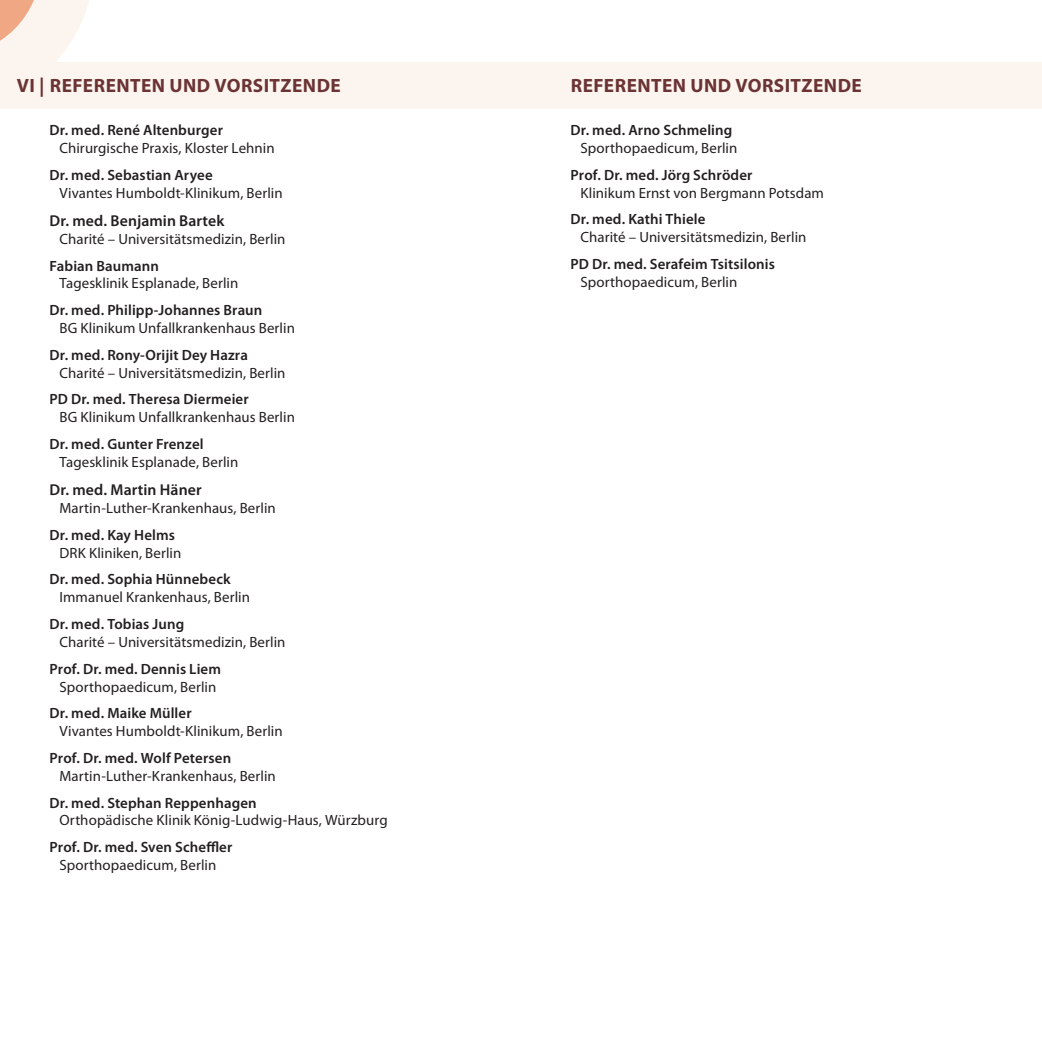
<style>
.page{position:relative;width:1042px;height:1042px;background:#fff}
.page>*{position:absolute;margin:0;border:0;box-sizing:border-box;transform-origin:0 0}
.Kopfzeile_rechts{font:700 19.25px "Myriad Pro";letter-spacing:.025em;color:#6b3334}
.Refname{font:600 15.75px "Myriad Pro";letter-spacing:.01em;color:#231f20}
.Refadresse{font:14.88px "Myriad Pro";letter-spacing:.005em;color:#231f20}
.Refname-2{font:600 14.88px "Myriad Pro";letter-spacing:.01em;color:#231f20}
</style>
<div class="page">
<div style="left:0;top:62px;width:521px;height:46px;background:#fcf5ef"></div>
<svg style="left:0;top:0;width:89px;height:62px"></svg>
<div style="left:521px;top:62px;width:521px;height:46px;background:#fcf5ef"></div>
<p class="Kopfzeile_rechts" style="left:17px;top:73px;width:325px">VI | REFERENTEN UND VORSITZENDE</p>
<p class="Refname-2" style="left:50px;top:121px;width:175px">Dr. med. René Altenburger</p>
<p class="Refadresse" style="left:60px;top:139px;width:217px">Chirurgische Praxis, Kloster Lehnin</p>
<p class="Refname-2" style="left:50px;top:165px;width:165px">Dr. med. Sebastian Aryee</p>
<p class="Refadresse" style="left:60px;top:183px;width:225px">Vivantes Humboldt-Klinikum, Berlin</p>
<p class="Refname" style="left:50px;top:211px;width:176px">Dr. med. Benjamin Bartek</p>
<p class="Refadresse" style="left:60px;top:230px;width:227px">Charité – Universitätsmedizin, Berlin</p>
<p class="Refname-2" style="left:50px;top:256px;width:111px">Fabian Baumann</p>
<p class="Refadresse" style="left:60px;top:274px;width:180px">Tagesklinik Esplanade, Berlin</p>
<p class="Refname-2" style="left:50px;top:301px;width:214px">Dr. med. Philipp-Johannes Braun</p>
<p class="Refadresse" style="left:60px;top:319px;width:237px">BG Klinikum Unfallkrankenhaus Berlin</p>
<p class="Refname-2" style="left:50px;top:345px;width:200px">Dr. med. Rony-Orijit Dey Hazra</p>
<p class="Refadresse" style="left:60px;top:363px;width:227px">Charité – Universitätsmedizin, Berlin</p>
<p class="Refname-2" style="left:50px;top:390px;width:201px">PD Dr. med. Theresa Diermeier</p>
<p class="Refadresse" style="left:60px;top:408px;width:237px">BG Klinikum Unfallkrankenhaus Berlin</p>
<p class="Refname-2" style="left:50px;top:435px;width:156px">Dr. med. Gunter Frenzel</p>
<p class="Refadresse" style="left:60px;top:453px;width:180px">Tagesklinik Esplanade, Berlin</p>
<p class="Refname" style="left:50px;top:480px;width:154px">Dr. med. Martin Häner</p>
<p class="Refadresse" style="left:60px;top:499px;width:218px">Martin-Luther-Krankenhaus, Berlin</p>
<p class="Refname-2" style="left:50px;top:525px;width:127px">Dr. med. Kay Helms</p>
<p class="Refadresse" style="left:60px;top:543px;width:123px">DRK Kliniken, Berlin</p>
<p class="Refname-2" style="left:50px;top:570px;width:183px">Dr. med. Sophia Hünnebeck</p>
<p class="Refadresse" style="left:60px;top:588px;width:192px">Immanuel Krankenhaus, Berlin</p>
<p class="Refname-2" style="left:50px;top:614px;width:136px">Dr. med. Tobias Jung</p>
<p class="Refadresse" style="left:60px;top:633px;width:227px">Charité – Universitätsmedizin, Berlin</p>
<p class="Refname-2" style="left:50px;top:659px;width:173px">Prof. Dr. med. Dennis Liem</p>
<p class="Refadresse" style="left:60px;top:677px;width:158px">Sporthopaedicum, Berlin</p>
<p class="Refname-2" style="left:50px;top:704px;width:144px">Dr. med. Maike Müller</p>
<p class="Refadresse" style="left:60px;top:722px;width:225px">Vivantes Humboldt-Klinikum, Berlin</p>
<p class="Refname-2" style="left:50px;top:748px;width:183px">Prof. Dr. med. Wolf Petersen</p>
<p class="Refadresse" style="left:60px;top:766px;width:218px">Martin-Luther-Krankenhaus, Berlin</p>
<p class="Refname-2" style="left:50px;top:793px;width:209px">Dr. med. Stephan Reppenhagen</p>
<p class="Refadresse" style="left:60px;top:811px;width:330px">Orthopädische Klinik König-Ludwig-Haus, Würzburg</p>
<p class="Refname-2" style="left:50px;top:838px;width:184px">Prof. Dr. med. Sven Scheffler</p>
<p class="Refadresse" style="left:60px;top:856px;width:158px">Sporthopaedicum, Berlin</p>
<p class="Kopfzeile_rechts" style="left:571px;top:73px;width:292px">REFERENTEN UND VORSITZENDE</p>
<p class="Refname-2" style="left:570px;top:121px;width:163px">Dr. med. Arno Schmeling</p>
<p class="Refadresse" style="left:580px;top:139px;width:158px">Sporthopaedicum, Berlin</p>
<p class="Refname-2" style="left:570px;top:165px;width:183px">Prof. Dr. med. Jörg Schröder</p>
<p class="Refadresse" style="left:580px;top:183px;width:245px">Klinikum Ernst von Bergmann Potsdam</p>
<p class="Refname-2" style="left:570px;top:210px;width:136px">Dr. med. Kathi Thiele</p>
<p class="Refadresse" style="left:580px;top:228px;width:227px">Charité – Universitätsmedizin, Berlin</p>
<p class="Refname-2" style="left:570px;top:255px;width:206px">PD Dr. med. Serafeim Tsitsilonis</p>
<p class="Refadresse" style="left:580px;top:273px;width:158px">Sporthopaedicum, Berlin</p>
</div>
